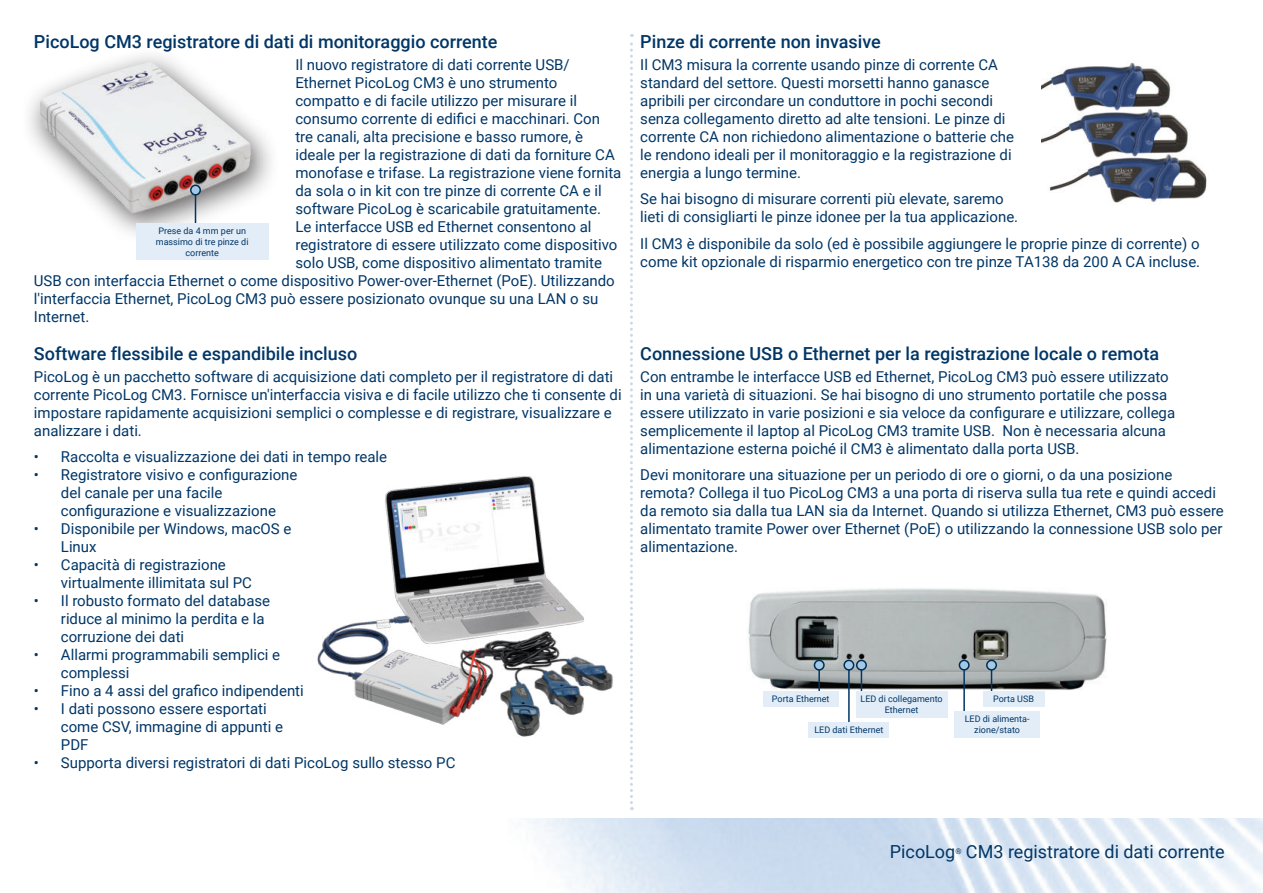
<style>
.page{position:relative;width:1263px;height:893px;background:#fff}
.page>*{position:absolute;margin:0;border:0;box-sizing:border-box;transform-origin:0 0}
.t1{font:500 18px "Roboto";color:#003667}
.t2{font:18px "Roboto";color:#003667}
.t3{font:15px/18px "Roboto";color:#003667}
.t4{font:9px/10.8px "Roboto";color:#003667;text-align:center}
.t5{font:7.8px "Roboto";color:#003667}
</style>
<div class="page">
<img style="left:533px;top:819px;width:730px;height:74px">
<img style="left:317px;top:476px;width:296px;height:261px">
<img style="left:1041px;top:62px;width:166px;height:141px">
<div style="left:20px;top:46px;width:260px;height:198px;background:#231f20;opacity:.75"></div>
<img style="left:40px;top:62px;width:211px;height:154px">
<hr style="left:195px;top:192px;width:1px;height:51px;background:#003667">
<div style="left:191px;top:185px;width:9px;height:10px;background:#a4c9e7;border-radius:50%"></div>
<div style="left:190px;top:185px;width:11px;height:11px;border:2px solid #002f55;border-radius:50%"></div>
<div style="left:136px;top:223px;width:132px;height:37px;background:#e3edf7"></div>
<img style="left:748px;top:588px;width:359px;height:105px">
<hr style="left:848px;top:665px;width:2px;height:64px;background:#003667">
<hr style="left:861px;top:665px;width:1px;height:41px;background:#003667">
<hr style="left:963px;top:665px;width:2px;height:48px;background:#003667">
<div style="left:959px;top:660px;width:10px;height:10px;background:#a4c9e7;border-radius:50%"></div>
<div style="left:959px;top:660px;width:11px;height:11px;border:2px solid #002f55;border-radius:50%"></div>
<div style="left:954px;top:711px;width:86px;height:26px;background:#e3edf7"></div>
<div style="left:856px;top:691px;width:91px;height:26px;background:#e3edf7"></div>
<div style="left:844px;top:660px;width:10px;height:10px;background:#a4c9e7;border-radius:50%"></div>
<div style="left:843px;top:660px;width:11px;height:11px;border:2px solid #002f55;border-radius:50%"></div>
<div style="left:857px;top:660px;width:9px;height:10px;background:#a4c9e7;border-radius:50%"></div>
<div style="left:856px;top:660px;width:11px;height:11px;border:2px solid #002f55;border-radius:50%"></div>
<hr style="left:818px;top:665px;width:2px;height:37px;background:#003667">
<div style="left:814px;top:660px;width:10px;height:10px;background:#a4c9e7;border-radius:50%"></div>
<div style="left:814px;top:660px;width:11px;height:11px;border:2px solid #002f55;border-radius:50%"></div>
<div style="left:763px;top:691px;width:75px;height:15px;background:#e3edf7"></div>
<hr style="left:991px;top:665px;width:1px;height:37px;background:#003667">
<div style="left:983px;top:691px;width:61px;height:15px;background:#e3edf7"></div>
<div style="left:809px;top:722px;width:80px;height:15px;background:#e3edf7"></div>
<div style="left:987px;top:660px;width:9px;height:10px;background:#a4c9e7;border-radius:50%"></div>
<div style="left:986px;top:660px;width:11px;height:11px;border:2px solid #002f55;border-radius:50%"></div>
<svg style="left:630px;top:34px;width:3px;height:776px"></svg>
<p class="t1" style="left:34px;top:33px;width:465px">PicoLog CM3 registratore di dati di monitoraggio corrente</p>
<p class="t3" style="left:295px;top:56px;width:276px">Il nuovo registratore di dati corrente USB/</p>
<p class="t3" style="left:295px;top:74px;width:263px">Ethernet PicoLog CM3 è uno strumento</p>
<p class="t3" style="left:295px;top:92px;width:283px">compatto e di facile utilizzo per misurare il</p>
<p class="t3" style="left:295px;top:109px;width:306px">consumo corrente di edifici e macchinari. Con</p>
<p class="t3" style="left:295px;top:128px;width:289px">tre canali, alta precisione e basso rumore, è</p>
<p class="t3" style="left:295px;top:146px;width:321px">ideale per la registrazione di dati da forniture CA</p>
<p class="t3" style="left:295px;top:163px;width:327px">monofase e trifase. La registrazione viene fornita</p>
<p class="t3" style="left:295px;top:182px;width:308px">da sola o in kit con tre pinze di corrente CA e il</p>
<p class="t3" style="left:295px;top:199px;width:307px">software PicoLog è scaricabile gratuitamente.</p>
<p class="t3" style="left:295px;top:218px;width:298px">Le interfacce USB ed Ethernet consentono al</p>
<p class="t3" style="left:295px;top:236px;width:323px">registratore di essere utilizzato come dispositivo</p>
<p class="t3" style="left:295px;top:254px;width:308px">solo USB, come dispositivo alimentato tramite</p>
<p class="t3" style="left:34px;top:271px;width:582px">USB con interfaccia Ethernet o come dispositivo Power-over-Ethernet (PoE). Utilizzando</p>
<p class="t3" style="left:34px;top:290px;width:566px">l'interfaccia Ethernet, PicoLog CM3 può essere posizionato ovunque su una LAN o su</p>
<p class="t3" style="left:34px;top:307px;width:57px">Internet.</p>
<p class="t4" style="left:156px;top:226px;width:94px">Prese da 4 mm per un massimo di tre pinze di corrente</p>
<p class="t1" style="left:34px;top:345px;width:325px">Software flessibile e espandibile incluso</p>
<p class="t3" style="left:34px;top:368px;width:589px">PicoLog è un pacchetto software di acquisizione dati completo per il registratore di dati corrente PicoLog CM3. Fornisce un'interfaccia visiva e di facile utilizzo che ti consente di impostare rapidamente acquisizioni semplici o complesse e di registrare, visualizzare e analizzare i dati.</p>
<p class="t3" style="left:34px;top:449px;width:355px">• Raccolta e visualizzazione dei dati in tempo reale</p>
<p class="t3" style="left:61px;top:467px;width:238px;text-indent:-27px">• Registratore visivo e configurazione del canale per una facile configurazione e visualizzazione</p>
<p class="t3" style="left:61px;top:521px;width:232px;text-indent:-27px">• Disponibile per Windows, macOS e<br>Linux</p>
<p class="t3" style="left:61px;top:557px;width:193px;text-indent:-27px">• Capacità di registrazione virtualmente illimitata sul PC</p>
<p class="t3" style="left:61px;top:593px;width:211px;text-indent:-27px">• Il robusto formato del database riduce al minimo la perdita e la corruzione dei dati</p>
<p class="t3" style="left:61px;top:647px;width:221px;text-indent:-27px">• Allarmi programmabili semplici e complessi</p>
<p class="t3" style="left:34px;top:683px;width:271px">• Fino a 4 assi del grafico indipendenti</p>
<p class="t3" style="left:61px;top:701px;width:224px;text-indent:-27px">• I dati possono essere esportati come CSV, immagine di appunti e<br>PDF</p>
<p class="t3" style="left:34px;top:755px;width:423px">• Supporta diversi registratori di dati PicoLog sullo stesso PC</p>
<p class="t1" style="left:640px;top:33px;width:242px">Pinze di corrente non invasive</p>
<p class="t3" style="left:640px;top:56px;width:375px">Il CM3 misura la corrente usando pinze di corrente CA standard del settore. Questi morsetti hanno ganasce apribili per circondare un conduttore in pochi secondi senza collegamento diretto ad alte tensioni. Le pinze di corrente CA non richiedono alimentazione o batterie che le rendono ideali per il monitoraggio e la registrazione di energia a lungo termine.</p>
<p class="t3" style="left:640px;top:191px;width:379px">Se hai bisogno di misurare correnti più elevate, saremo lieti di consigliarti le pinze idonee per la tua applicazione.</p>
<p class="t3" style="left:640px;top:235px;width:561px">Il CM3 è disponibile da solo (ed è possibile aggiungere le proprie pinze di corrente) o come kit opzionale di risparmio energetico con tre pinze TA138 da 200 A CA incluse.</p>
<p class="t1" style="left:640px;top:345px;width:520px">Connessione USB o Ethernet per la registrazione locale o remota</p>
<p class="t3" style="left:640px;top:368px;width:536px">Con entrambe le interfacce USB ed Ethernet, PicoLog CM3 può essere utilizzato in una varietà di situazioni. Se hai bisogno di uno strumento portatile che possa essere utilizzato in varie posizioni e sia veloce da configurare e utilizzare, collega semplicemente il laptop al PicoLog CM3 tramite USB. Non è necessaria alcuna alimentazione esterna poiché il CM3 è alimentato dalla porta USB.</p>
<p class="t3" style="left:640px;top:467px;width:585px">Devi monitorare una situazione per un periodo di ore o giorni, o da una posizione remota? Collega il tuo PicoLog CM3 a una porta di riserva sulla tua rete e quindi accedi da remoto sia dalla tua LAN sia da Internet. Quando si utilizza Ethernet, CM3 può essere alimentato tramite Power over Ethernet (PoE) o utilizzando la connessione USB solo per alimentazione.</p>
<p class="t4" style="left:772px;top:694px;width:59px">Porta Ethernet</p>
<p class="t4" style="left:993px;top:694px;width:42px">Porta USB</p>
<p class="t4" style="left:814px;top:725px;width:70px">LED dati Ethernet</p>
<p class="t4" style="left:860px;top:694px;width:84px">LED di collegamento<br>Ethernet</p>
<p class="t4" style="left:965px;top:714px;width:66px">LED di alimenta&shy;zione/stato</p>
<p class="t2" style="left:890px;top:844px;width:67px">PicoLog</p>
<p class="t5" style="left:955px;top:848px;width:8px">®</p>
<p class="t2" style="left:966px;top:844px;width:260px">CM3 registratore di dati corrente</p>
</div>
